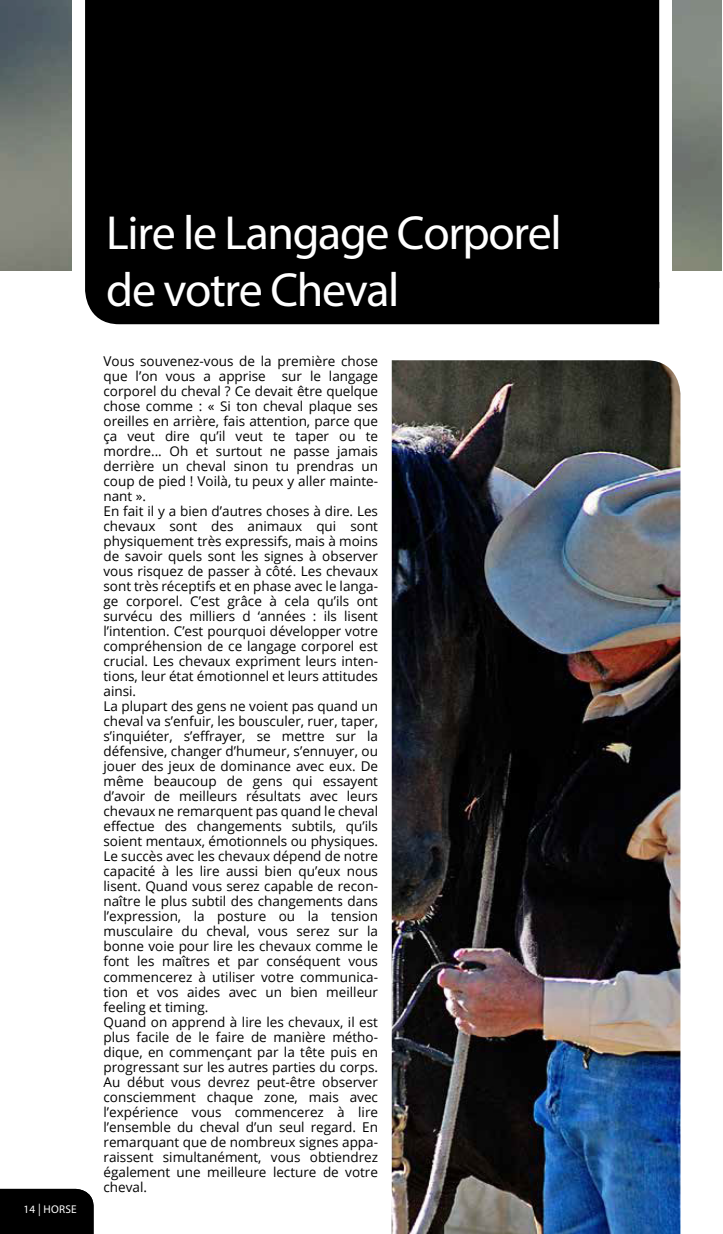
<style>
.page{position:relative;width:723px;height:1234px;background:#fff}
.page>*{position:absolute;margin:0;border:0;box-sizing:border-box;transform-origin:0 0}
.t1{font:48px/57.6px "Myriad Pro";letter-spacing:-.03em;color:#fff}
.t2{font:13.5px/15px "Open Sans";color:#000}
.t3{font:11.25px "Myriad Pro";letter-spacing:-.03em;color:#fff}
.s1{font-size:12.3px}
</style>
<div class="page">
<div style="left:0;top:1188px;width:94px;height:45px;background:#000"></div>
<img style="left:0;top:0;width:722px;height:270px">
<div style="left:72px;top:0;width:600px;height:281px;background:#fff"></div>
<div style="left:85px;top:0;width:574px;height:324px;background:#000"></div>
<img style="left:392px;top:360px;width:288px;height:873px">
<p class="t3" style="left:23px;top:1201px;width:60px">14 <span class="s1">||</span>HHORORSSEE</p>
<h1 class="t1" style="left:106px;top:203px;width:457px">Lire le Langage Corporel de votre Cheval</h1>
<p class="t2" style="left:104px;top:353px;width:276px">Vous souvenez-vous de la première chose que l’on vous a apprise sur le langage corporel du cheval ? Ce devait être quelque chose comme : « Si ton cheval plaque ses oreilles en arrière, fais attention, parce que ça veut dire qu’il veut te taper ou te mordre... Oh et surtout ne passe jamais derrière un cheval sinon tu prendras un coup de pied ! Voilà, tu peux y aller mainte&shy;nant ».<br>En fait il y a bien d’autres choses à dire. Les chevaux sont des animaux qui sont physiquement très expressifs, mais à moins de savoir quels sont les signes à observer vous risquez de passer à côté. Les chevaux sont très réceptifs et en phase avec le langa&shy;ge corporel. C’est grâce à cela qu’ils ont survécu des milliers d ‘années : ils lisent l’intention. C’est pourquoi développer votre compréhension de ce langage corporel est crucial. Les chevaux expriment leurs inten&shy;tions, leur état émotionnel et leurs attitudes ainsi.<br>La plupart des gens ne voient pas quand un cheval va s’enfuir, les bousculer, ruer, taper, s’inquiéter, s’effrayer, se mettre sur la défensive, changer d’humeur, s’ennuyer, ou jouer des jeux de dominance avec eux. De même beaucoup de gens qui essayent d’avoir de meilleurs résultats avec leurs chevaux ne remarquent pas quand le cheval effectue des changements subtils, qu’ils soient mentaux, émotionnels ou physiques.<br>Le succès avec les chevaux dépend de notre capacité à les lire aussi bien qu’eux nous lisent. Quand vous serez capable de recon&shy;naître le plus subtil des changements dans l’expression, la posture ou la tension musculaire du cheval, vous serez sur la bonne voie pour lire les chevaux comme le font les maîtres et par conséquent vous commencerez à utiliser votre communica&shy;tion et vos aides avec un bien meilleur feeling et timing.<br>Quand on apprend à lire les chevaux, il est plus facile de le faire de manière métho&shy;dique, en commençant par la tête puis en progressant sur les autres parties du corps.<br>Au début vous devrez peut-être observer consciemment chaque zone, mais avec l’expérience vous commencerez à lire l’ensemble du cheval d’un seul regard. En remarquant que de nombreux signes appa&shy;raissent simultanément, vous obtiendrez également une meilleure lecture de votre cheval.</p>
</div>
